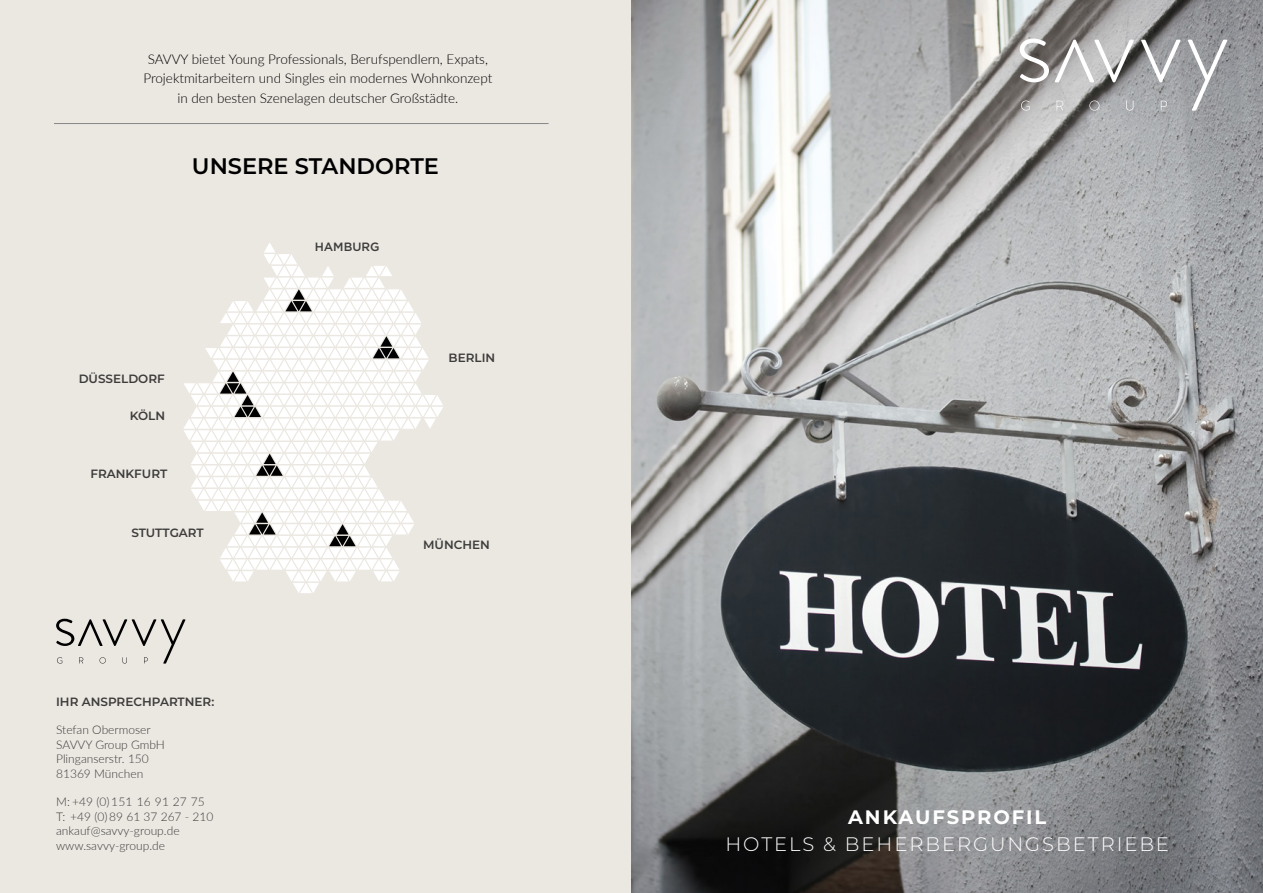
<style>
.page{position:relative;width:1263px;height:893px;background:#fff}
.page>*{position:absolute;margin:0;border:0;box-sizing:border-box;transform-origin:0 0}
.t1{font:600 22.5px "Montserrat";color:#000}
.t2{font:300 19.5px "Montserrat";letter-spacing:.1em;color:#fff}
.t3{font:700 19.5px "Montserrat";letter-spacing:.1em;color:#fff}
.t4{font:300 13.5px/19.5px "Lato";color:#000;text-align:center}
.t5{font:300 12px/14.4px "Lato";color:#3c3c3b}
.t6{font:600 12px "Montserrat";color:#3c3c3b}
.t7{font:500 12px "Gotham";color:#3c3c3b}
</style>
<div class="page">
<div style="left:0;top:0;width:636px;height:893px;background:#ebe7e1"></div>
<svg style="left:56px;top:619px;width:129px;height:45px"></svg>
<svg style="left:183px;top:243px;width:260px;height:350px"></svg>
<hr style="left:54px;top:123px;width:495px;height:1px;background:#878787">
<img style="left:631px;top:0;width:632px;height:893px">
<svg style="left:1021px;top:101px;width:8px;height:10px"></svg>
<svg style="left:1056px;top:101px;width:7px;height:9px"></svg>
<svg style="left:1089px;top:101px;width:10px;height:10px"></svg>
<svg style="left:1126px;top:101px;width:7px;height:10px"></svg>
<svg style="left:1161px;top:101px;width:6px;height:9px"></svg>
<svg style="left:1020px;top:39px;width:114px;height:43px"></svg>
<svg style="left:1141px;top:40px;width:40px;height:42px"></svg>
<svg style="left:1188px;top:40px;width:39px;height:71px;background:#a8aaad"></svg>
<p class="t4" style="left:143px;top:49px;width:350px">SAVVY bietet Young Professionals, Berufspendlern, Expats,<br>Projektmitarbeitern und Singles ein modernes Wohnkonzept in den besten Szenelagen deutscher Großstädte.</p>
<h1 class="t1" style="left:192px;top:150px;width:249px">UNSERE STANDORTE</h1>
<p class="t6" style="left:79px;top:371px;width:88px">DÜSSELDORF</p>
<p class="t6" style="left:130px;top:407px;width:37px">KÖLN</p>
<p class="t6" style="left:90px;top:466px;width:78px">FRANKFURT</p>
<p class="t6" style="left:131px;top:524px;width:74px">STUTTGART</p>
<p class="t6" style="left:56px;top:693px;width:160px">IHR ANSPRECHPARTNER:</p>
<p class="t5" style="left:56px;top:722px;width:110px">Stefan Obermoser<br>SAVVY Group GmbH<br>Plinganserstr. 150<br>81369 München</p>
<p class="t5" style="left:56px;top:794px;width:159px">M: +49 (0) 151 16 91 27 75<br>T: +49 (0) 89 61 37 267 - 210 ankauf@savvy-group.de www.savvy-group.de</p>
<p class="t7" style="left:315px;top:239px;width:66px">HAMBURG</p>
<p class="t6" style="left:449px;top:349px;width:48px">BERLIN</p>
<p class="t6" style="left:423px;top:536px;width:68px">MÜNCHEN</p>
<h2 class="t3" style="left:848px;top:803px;width:200px">ANKAUFSPROFIL</h2>
<h2 class="t2" style="left:725px;top:831px;width:445px">HOTELS &amp; BEHERBERGUNGSBETRIEBE</h2>
</div>
